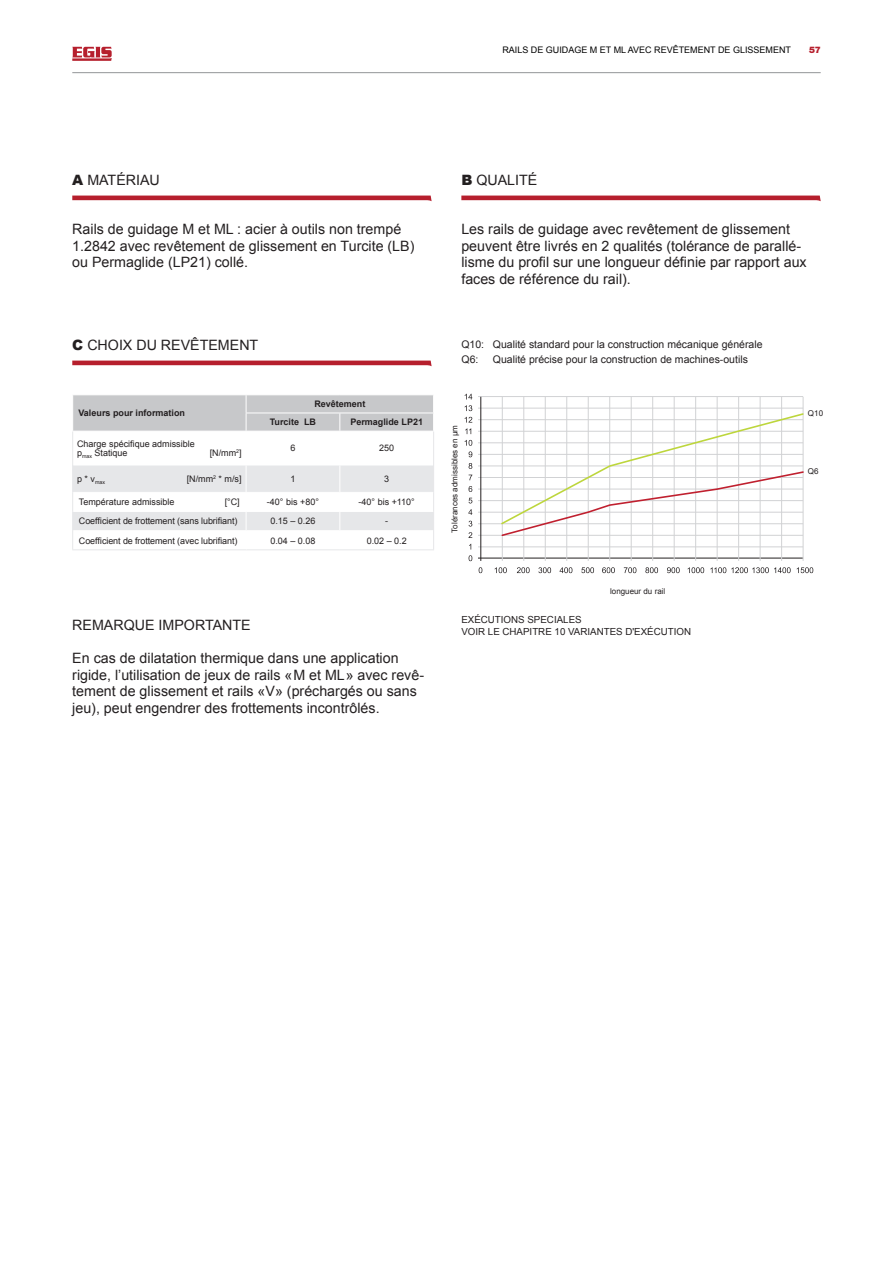
<style>
.page{position:relative;width:893px;height:1263px;background:#fff}
.page>*{position:absolute;margin:0;border:0;box-sizing:border-box;transform-origin:0 0}
.t1{font:14.25px/16.5px "Arial";color:#231f20}
.t2{font:10.5px/15px "Arial";color:#231f20}
.t3{font:9.75px/12px "Arial";color:#231f20}
.t4{font:9px/9px "Arial";color:#231f20}
.t5{font:700 9px/18.1px "Arial";color:#231f20}
.t6{font:9px "Arial";color:#000}
.t7{font:900 9px "Helvetica Neue LT Std";color:#b61f2d}
.t8{font:7.95px "Arial";color:#231f20}
.s1{font-weight:900}
</style>
<div class="page">
<hr style="left:478px;top:431px;width:325px;height:1px;background:#d1d2d4">
<hr style="left:478px;top:442px;width:325px;height:1px;background:#d1d2d4">
<hr style="left:478px;top:408px;width:325px;height:1px;background:#d1d2d4">
<hr style="left:478px;top:396px;width:325px;height:1px;background:#d1d2d4">
<hr style="left:478px;top:419px;width:325px;height:1px;background:#d1d2d4">
<hr style="left:478px;top:477px;width:325px;height:1px;background:#d1d2d4">
<hr style="left:478px;top:489px;width:325px;height:1px;background:#d1d2d4">
<hr style="left:478px;top:454px;width:325px;height:1px;background:#d1d2d4">
<hr style="left:478px;top:465px;width:325px;height:1px;background:#d1d2d4">
<hr style="left:478px;top:523px;width:325px;height:1px;background:#d1d2d4">
<hr style="left:478px;top:535px;width:325px;height:1px;background:#d1d2d4">
<hr style="left:478px;top:546px;width:325px;height:1px;background:#d1d2d4">
<hr style="left:478px;top:558px;width:325px;height:1px;background:#231f20">
<hr style="left:478px;top:500px;width:325px;height:1px;background:#d1d2d4">
<hr style="left:478px;top:512px;width:325px;height:1px;background:#d1d2d4">
<hr style="left:480px;top:397px;width:1px;height:164px;background:#231f20">
<hr style="left:502px;top:397px;width:1px;height:164px;background:#d1d2d4">
<hr style="left:523px;top:397px;width:1px;height:164px;background:#d1d2d4">
<hr style="left:545px;top:397px;width:1px;height:164px;background:#d1d2d4">
<hr style="left:566px;top:397px;width:1px;height:164px;background:#d1d2d4">
<hr style="left:588px;top:397px;width:1px;height:164px;background:#d1d2d4">
<hr style="left:609px;top:397px;width:1px;height:164px;background:#d1d2d4">
<hr style="left:631px;top:397px;width:1px;height:164px;background:#d1d2d4">
<hr style="left:652px;top:397px;width:1px;height:164px;background:#d1d2d4">
<hr style="left:674px;top:397px;width:1px;height:164px;background:#d1d2d4">
<hr style="left:695px;top:397px;width:1px;height:164px;background:#d1d2d4">
<hr style="left:717px;top:397px;width:1px;height:164px;background:#d1d2d4">
<hr style="left:738px;top:397px;width:1px;height:164px;background:#d1d2d4">
<hr style="left:760px;top:397px;width:1px;height:164px;background:#d1d2d4">
<hr style="left:781px;top:397px;width:1px;height:164px;background:#d1d2d4">
<hr style="left:803px;top:397px;width:1px;height:164px;background:#d1d2d4">
<svg style="left:465px;top:394px;width:7px;height:5px"></svg>
<svg style="left:465px;top:405px;width:7px;height:6px"></svg>
<svg style="left:465px;top:417px;width:7px;height:17px"></svg>
<svg style="left:465px;top:440px;width:7px;height:17px"></svg>
<svg style="left:469px;top:463px;width:3px;height:6px"></svg>
<svg style="left:469px;top:486px;width:3px;height:6px"></svg>
<svg style="left:469px;top:498px;width:3px;height:5px"></svg>
<svg style="left:468px;top:509px;width:4px;height:6px"></svg>
<svg style="left:468px;top:521px;width:4px;height:17px"></svg>
<svg style="left:469px;top:555px;width:3px;height:6px"></svg>
<svg style="left:479px;top:567px;width:3px;height:6px"></svg>
<svg style="left:495px;top:567px;width:12px;height:6px"></svg>
<svg style="left:517px;top:567px;width:13px;height:6px"></svg>
<svg style="left:538px;top:567px;width:13px;height:6px"></svg>
<svg style="left:560px;top:567px;width:12px;height:6px"></svg>
<svg style="left:581px;top:567px;width:13px;height:6px"></svg>
<svg style="left:602px;top:567px;width:13px;height:6px"></svg>
<svg style="left:624px;top:567px;width:12px;height:6px"></svg>
<svg style="left:645px;top:567px;width:13px;height:6px"></svg>
<svg style="left:667px;top:567px;width:13px;height:6px"></svg>
<svg style="left:688px;top:567px;width:16px;height:6px"></svg>
<svg style="left:710px;top:567px;width:81px;height:6px"></svg>
<svg style="left:797px;top:567px;width:16px;height:6px"></svg>
<svg style="left:500px;top:412px;width:304px;height:125px"></svg>
<svg style="left:72px;top:196px;width:360px;height:5px;background:#c1434f"></svg>
<svg style="left:72px;top:361px;width:360px;height:5px;background:#c1424e"></svg>
<svg style="left:461px;top:196px;width:360px;height:5px;background:#c1434f"></svg>
<svg style="left:73px;top:395px;width:360px;height:36px;background:#c8c9cb"></svg>
<hr style="left:246px;top:549px;width:94px;height:1px;background:#e6e7e9">
<hr style="left:340px;top:549px;width:94px;height:1px;background:#e6e7e9">
<hr style="left:72px;top:431px;width:1px;height:34px;background:#e6e7e9">
<hr style="left:72px;top:549px;width:174px;height:1px;background:#e6e7e9">
<hr style="left:433px;top:431px;width:1px;height:34px;background:#e6e7e9">
<svg style="left:72px;top:465px;width:362px;height:84px"></svg>
<hr style="left:72px;top:72px;width:749px;height:1px;background:#939598">
<svg style="left:72px;top:47px;width:40px;height:14px"></svg>
<p class="t6" style="left:502px;top:44px;width:290px">RAILS DE GUIDAGE M ET ML AVEC REVÊTEMENT DE GLISSEMENT</p>
<p class="t7" style="left:809px;top:45px;width:13px">57</p>
<p class="t1" style="left:72px;top:172px;width:89px"><span class="s1">A</span> MATÉRIAU</p>
<p class="t1" style="left:72px;top:221px;width:344px">Rails de guidage M et ML : acier à outils non trempé<br>1.2842 avec revêtement de glissement en Turcite (LB) ou Permaglide (LP21) collé.</p>
<p class="t1" style="left:72px;top:337px;width:188px"><span class="s1">C</span> CHOIX DU REVÊTEMENT</p>
<p class="t5" style="left:78px;top:404px;width:108px">Valeurs pour information</p>
<p class="t5" style="left:270px;top:395px;width:97px;text-indent:45px">Revêtement<br>Turcite LB</p>
<p class="t5" style="left:350px;top:413px;width:74px">Permaglide LP21</p>
<p class="t4" style="left:77px;top:439px;width:119px">Charge spécifique admissible p<sub>max</sub> Statique</p>
<p class="t4" style="left:210px;top:448px;width:33px">[N/mm<sup>2</sup>]</p>
<p class="t4" style="left:290px;top:444px;width:7px">6</p>
<p class="t4" style="left:379px;top:444px;width:17px">250</p>
<p class="t4" style="left:77px;top:474px;width:29px">p * v<sub>max</sub></p>
<p class="t4" style="left:187px;top:474px;width:56px">[N/mm<sup>2</sup> * m/s]</p>
<p class="t4" style="left:290px;top:474px;width:7px">1</p>
<p class="t4" style="left:384px;top:474px;width:7px">3</p>
<p class="t4" style="left:79px;top:498px;width:97px">Température admissible</p>
<p class="t4" style="left:225px;top:498px;width:17px">[°C]</p>
<p class="t4" style="left:267px;top:498px;width:53px">-40° bis +80°</p>
<p class="t4" style="left:359px;top:498px;width:58px">-40° bis +110°</p>
<p class="t4" style="left:79px;top:517px;width:160px">Coefficient de frottement (sans lubrifiant)</p>
<p class="t4" style="left:270px;top:517px;width:47px">0.15 – 0.26</p>
<p class="t4" style="left:385px;top:517px;width:4px">-</p>
<p class="t4" style="left:79px;top:536px;width:160px">Coefficient de frottement (avec lubrifiant)</p>
<p class="t4" style="left:270px;top:536px;width:47px">0.04 – 0.08</p>
<p class="t4" style="left:367px;top:536px;width:42px">0.02 – 0.2</p>
<p class="t1" style="left:72px;top:617px;width:180px">REMARQUE IMPORTANTE</p>
<p class="t1" style="left:72px;top:650px;width:353px">En cas de dilatation thermique dans une application rigide, l’utilisation de jeux de rails «M et ML» avec revê&shy;tement de glissement et rails «V» (préchargés ou sans jeu), peut engendrer des frottements incontrôlés.</p>
<p class="t1" style="left:461px;top:172px;width:78px"><span class="s1">B</span> QUALITÉ</p>
<p class="t1" style="left:461px;top:221px;width:347px">Les rails de guidage avec revêtement de glissement peuvent être livrés en 2 qualités (tolérance de parallé&shy;lisme du profil sur une longueur définie par rapport aux faces de référence du rail).</p>
<p class="t2" style="left:461px;top:337px;width:303px">Q10: Qualité standard pour la construction mécanique générale<br>Q6:</p>
<p class="t2" style="left:493px;top:352px;width:257px">Qualité précise pour la construction de machines-outils</p>
<p class="t8" style="left:450px;top:533px;width:109px;rotate:-90deg">Tolérances admissibles en µm</p>
<p class="t8" style="left:610px;top:586px;width:57px">longueur du rail</p>
<p class="t3" style="left:461px;top:613px;width:231px">EXÉCUTIONS SPECIALES<br>VOIR LE CHAPITRE 10 VARIANTES D'EXÉCUTION</p>
<p class="t8" style="left:808px;top:408px;width:17px">Q10</p>
<p class="t8" style="left:808px;top:466px;width:12px">Q6</p>
</div>
